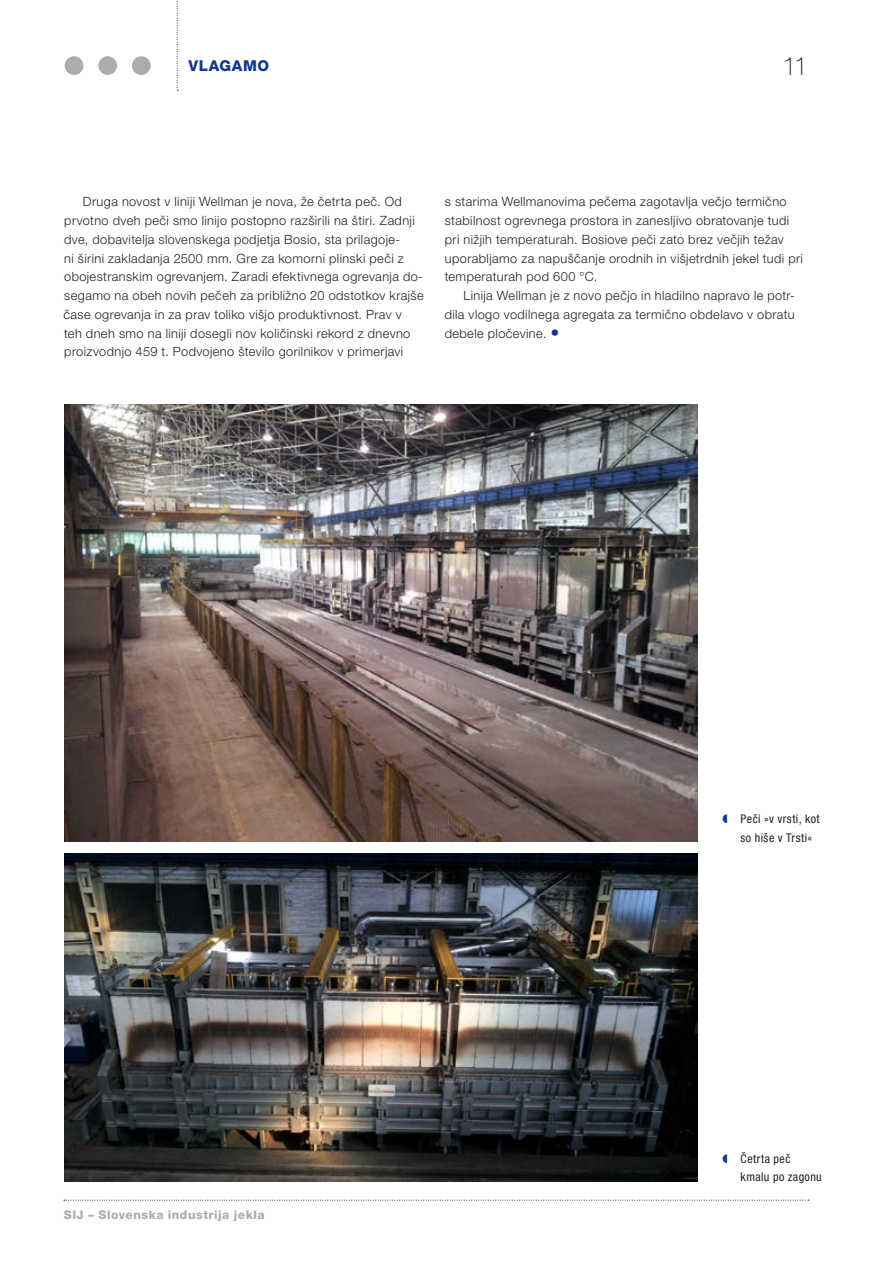
<style>
.page{position:relative;width:893px;height:1263px;background:#fff}
.page>*{position:absolute;margin:0;border:0;box-sizing:border-box;transform-origin:0 0}
.t1{font:100 25.5px "Helvetica Neue LT Pro";color:#231f20}
.t2{font:800 15px "Helvetica Neue LT Pro";letter-spacing:.09em;color:#103b8a}
.t3{font:300 12.75px/18.8px "Helvetica Neue LT Pro";letter-spacing:.03em;color:#231f20}
.t4{font:condensed 12px/18.8px "Helvetica Neue LT Pro";letter-spacing:.04em;color:#231f20}
.t5{font:800 12px "Helvetica Neue LT Pro";letter-spacing:.045em;color:#acadb1}
.s1{font-weight:700;font-size:18px;color:#103b8a}
</style>
<div class="page">
<svg style="left:64px;top:1200px;width:745px;height:1px"></svg>
<div style="left:65px;top:56px;width:18px;height:19px;background:#acadb1;border-radius:50%"></div>
<div style="left:98px;top:56px;width:19px;height:19px;background:#acadb1;border-radius:50%"></div>
<div style="left:132px;top:56px;width:19px;height:19px;background:#acadb1;border-radius:50%"></div>
<svg style="left:177px;top:1px;width:1px;height:90px"></svg>
<img style="left:65px;top:404px;width:632px;height:438px">
<img style="left:65px;top:854px;width:632px;height:327px">
<p class="t2" style="left:188px;top:57px;width:82px">vlagamo</p>
<h1 class="t1" style="left:782px;top:51px;width:27px">11</h1>
<p class="t3" style="left:63px;top:192px;width:362px;text-indent:19px">Druga novost v liniji Wellman je nova, že četrta peč. Od prvotno dveh peči smo linijo postopno razširili na štiri. Zadnji dve, dobavitelja slovenskega podjetja Bosio, sta prilagoje-<br>ni širini zakladanja 2500 mm. Gre za komorni plinski peči z obojestranskim ogrevanjem. Zaradi efektivnega ogrevanja do&shy;segamo na obeh novih pečeh za približno 20 odstotkov krajše čase ogrevanja in za prav toliko višjo produktivnost. Prav v<br>teh dneh smo na liniji dosegli nov količinski rekord z dnevno proizvodnjo 459 t. Podvojeno število gorilnikov v primerjavi</p>
<p class="t3" style="left:445px;top:192px;width:360px">s starima Wellmanovima pečema zagotavlja večjo termično stabilnost ogrevnega prostora in zanesljivo obratovanje tudi pri nižjih temperaturah. Bosiove peči zato brez večjih težav uporabljamo za napuščanje orodnih in višjetrdnih jekel tudi pri temperaturah pod 600 °C.</p>
<p class="t3" style="left:445px;top:286px;width:352px;text-align:justify;text-indent:19px">Linija Wellman je z novo pečjo in hladilno napravo le potr&shy;dila vlogo vodilnega agregata za termično obdelavo v obratu debele pločevine. <span class="s1">•</span></p>
<p class="t4" style="left:741px;top:809px;width:81px">Peči »v vrsti, kot so hiše v Trsti«</p>
<p class="t5" style="left:64px;top:1207px;width:202px">SIJ – Slovenska industrija jekla</p>
<p class="t4" style="left:741px;top:1149px;width:83px">Četrta peč kmalu po zagonu</p>
</div>
